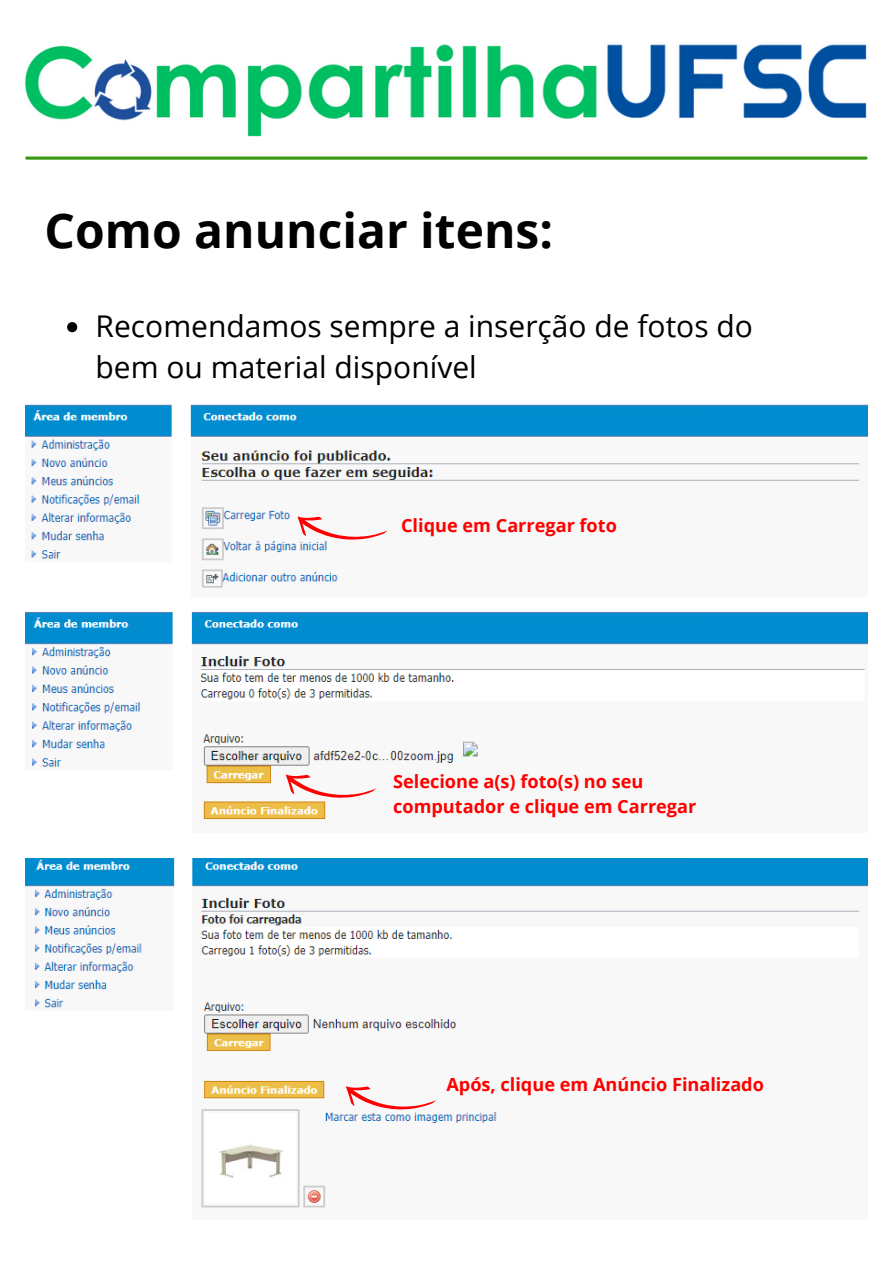
<style>
.page{position:relative;width:893px;height:1264px;background:#fff}
.page>*{position:absolute;margin:0;border:0;box-sizing:border-box;transform-origin:0 0}
.t1{font:700 48px "Open Sans";color:#000}
.t2{font:30px/41.5px "Open Sans";color:#000}
.t3{font:700 18.15px/25.3px "Open Sans";color:#f00}
</style>
<div class="page">
<img style="left:24px;top:44px;width:844px;height:115px">
<svg style="left:27px;top:156px;width:839px;height:4px;background:#62ae42"></svg>
<img style="left:25px;top:404px;width:842px;height:184px">
<svg style="left:291px;top:477px;width:97px;height:97px"></svg>
<img style="left:25px;top:858px;width:842px;height:350px">
<svg style="left:67px;top:322px;width:10px;height:10px"></svg>
<svg style="left:340px;top:1047px;width:96px;height:97px"></svg>
<img style="left:25px;top:612px;width:842px;height:208px">
<svg style="left:280px;top:735px;width:96px;height:85px"></svg>
<div style="left:299px;top:410px;width:393px;height:22px;background:#008cce"></div>
<div style="left:299px;top:615px;width:393px;height:23px;background:#008cce"></div>
<div style="left:299px;top:858px;width:393px;height:22px;background:#008cce"></div>
<p class="t1" style="left:45px;top:196px;width:510px">Como anunciar itens:</p>
<p class="t2" style="left:96px;top:304px;width:658px">Recomendamos sempre a inserção de fotos do bem ou material disponível</p>
<p class="t3" style="left:401px;top:512px;width:217px">Clique em Carregar foto</p>
<p class="t3" style="left:393px;top:768px;width:305px">Selecione a(s) foto(s) no seu computador e clique em Carregar</p>
<p class="t3" style="left:446px;top:1070px;width:319px">Após, clique em Anúncio Finalizado</p>
</div>
